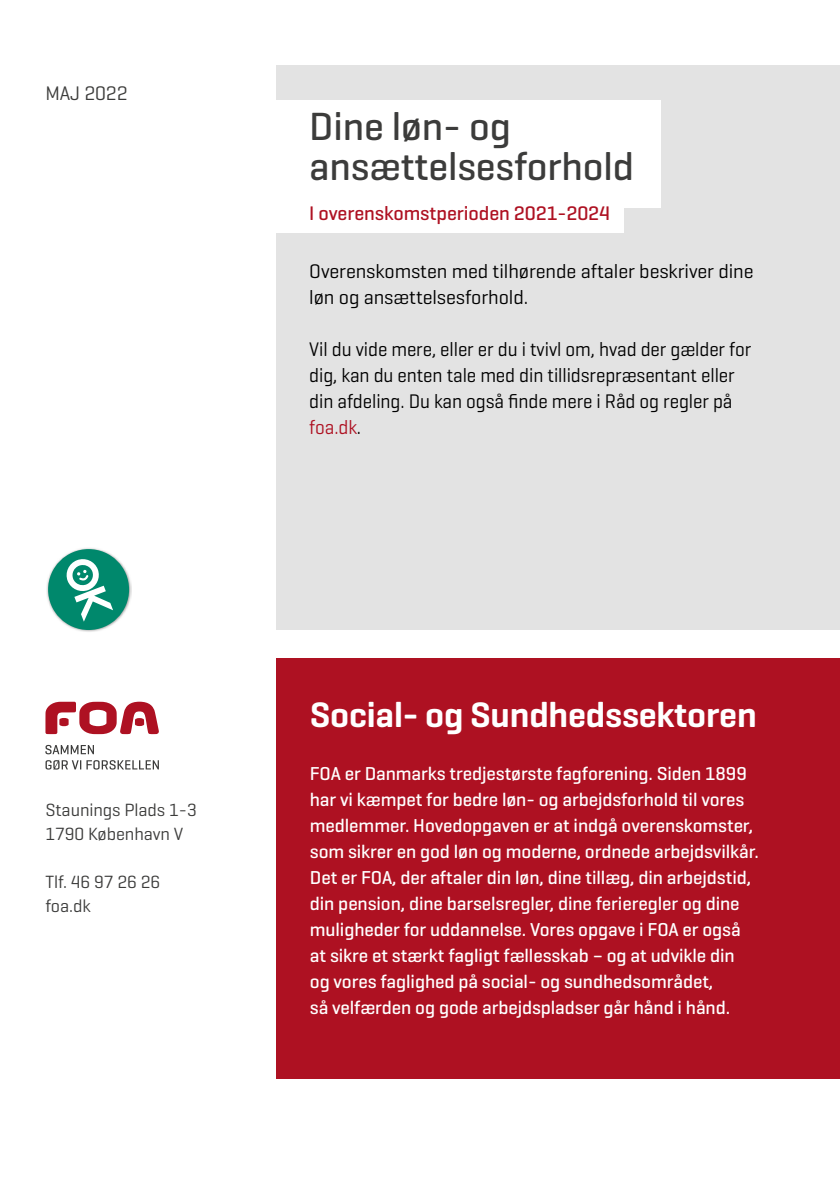
<style>
.page{position:relative;width:840px;height:1191px;background:#fff}
.page>*{position:absolute;margin:0;border:0;box-sizing:border-box;transform-origin:0 0}
.t1{font:500 40px/40px "Geogrotesque";letter-spacing:-.005em;color:#3c3c3b}
.t2{font:600 36px "Geogrotesque";letter-spacing:-.005em;color:#fff}
.t3{font:20px/26px "Geogrotesque";letter-spacing:-.005em;color:#000;scale:.95 1}
.t4{font:20px/26px "Geogrotesque";letter-spacing:-.005em;color:#000}
.t5{font:500 20px "Geogrotesque";letter-spacing:-.005em;color:#ae1122}
.t6{font:20px "Geogrotesque";letter-spacing:-.005em;color:#3c3c3b}
.t7{font:500 19px/26px "Geogrotesque";letter-spacing:-.005em;color:#fff}
.t8{font:18px/24px "Geogrotesque";letter-spacing:-.005em;color:#3c3c3b}
.s1{color:#ae1122}
</style>
<div class="page">
<div style="left:277px;top:658px;width:562px;height:420px;background:#ae1122"></div>
<div style="left:277px;top:65px;width:562px;height:565px;background:#e3e3e3"></div>
<div style="left:272px;top:100px;width:388px;height:108px;background:#fff"></div>
<div style="left:272px;top:194px;width:351px;height:39px;background:#fff"></div>
<svg style="left:45px;top:701px;width:114px;height:33px"></svg>
<svg style="left:45px;top:760px;width:114px;height:10px"></svg>
<svg style="left:45px;top:745px;width:49px;height:9px"></svg>
<img style="left:46px;top:548px;width:86px;height:84px">
<div style="left:48px;top:549px;width:81px;height:81px;background:#00886c;border-radius:50%"></div>
<svg style="left:64px;top:557px;width:49px;height:64px"></svg>
<p class="t6" style="left:45px;top:81px;width:84px">MAJ 2022</p>
<p class="t8" style="left:45px;top:797px;width:153px">Staunings Plads 1-3<br>1790 København V</p>
<p class="t8" style="left:45px;top:869px;width:116px">Tlf. 46 97 26 26 foa.dk</p>
<h1 class="t1" style="left:309px;top:106px;width:326px">Dine løn- og ansættelsesforhold</h1>
<p class="t5" style="left:309px;top:200px;width:302px">I overenskomstperioden 2021-2024</p>
<p class="t4" style="left:309px;top:258px;width:445px">Overenskomsten med tilhørende aftaler beskriver dine løn og ansættelsesforhold.</p>
<p class="t3" style="left:309px;top:336px;width:466px">Vil du vide mere, eller er du i tvivl om, hvad der gælder for dig, kan du enten tale med din tillidsrepræsentant eller din afdeling. Du kan også finde mere i Råd og regler på <span class="s1">foa.dk</span>.</p>
<h2 class="t2" style="left:310px;top:693px;width:448px">Social- og Sundhedssektoren</h2>
<p class="t7" style="left:310px;top:759px;width:450px">FOA er Danmarks tredjestørste fagforening. Siden 1899 har vi kæmpet for bedre løn- og arbejdsforhold til vores medlemmer. Hovedopgaven er at indgå overenskomster, som sikrer en god løn og moderne, ordnede arbejdsvilkår.<br>Det er FOA, der aftaler din løn, dine tillæg, din arbejdstid, din pension, dine barselsregler, dine ferieregler og dine muligheder for uddannelse. Vores opgave i FOA er også at sikre et stærkt fagligt fællesskab – og at udvikle din og vores faglighed på social- og sundhedsområdet,<br>så velfærden og gode arbejdspladser går hånd i hånd.</p>
</div>
